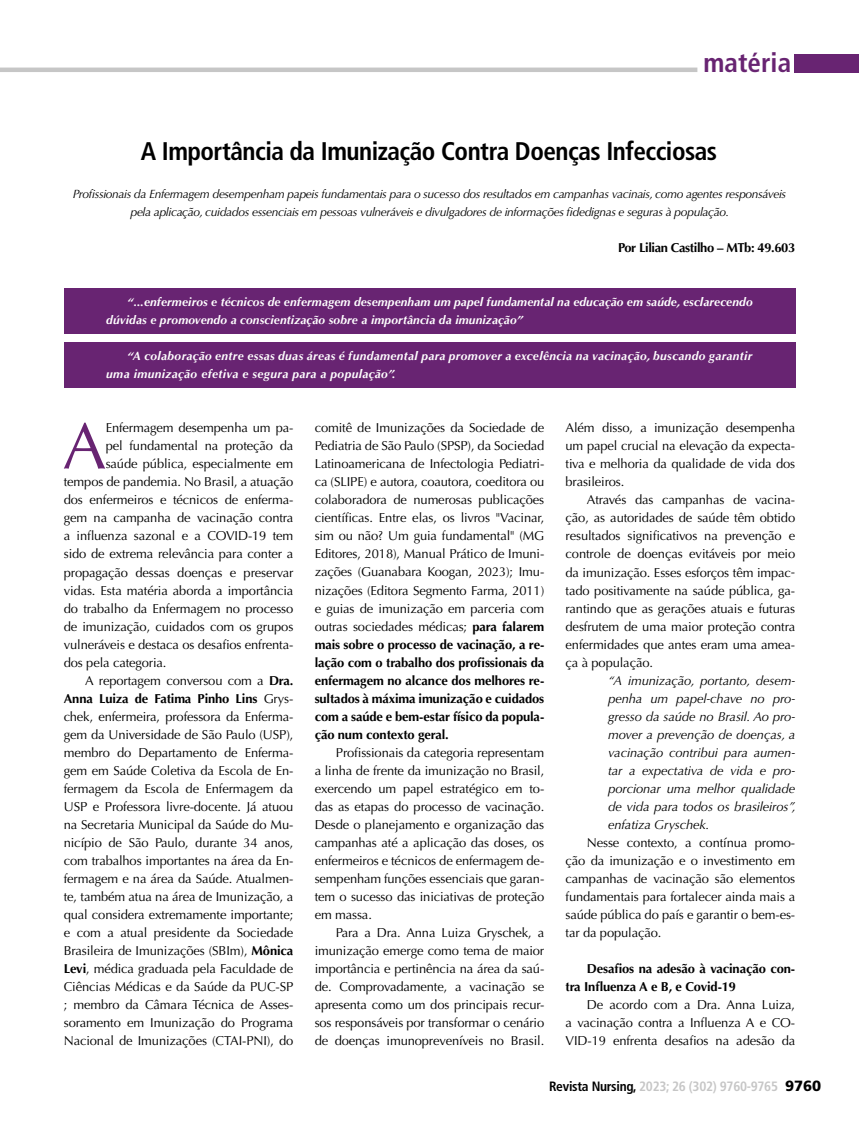
<style>
.page{position:relative;width:859px;height:1132px;background:#fff}
.page>*{position:absolute;margin:0;border:0;box-sizing:border-box;transform-origin:0 0}
.t1{font:65.55px "Optima LT Std";color:#682472}
.t2{font:700 condensed 27px "Frutiger LT Std";color:#682472}
.t3{font:700 condensed 25.5px "Frutiger LT Std";letter-spacing:-.02em;color:#000}
.t4{font:700 condensed 13.5px "Frutiger LT Std";letter-spacing:-.02em;color:#c6c6c6}
.t5{font:12.9px/18px "Optima LT Std";letter-spacing:-.01em;color:#000;text-align:justify}
.t6{font:italic 12.9px/18px "Optima LT Std";letter-spacing:-.01em;color:#000;text-align:justify}
.t7{font:700 12.9px/18px "Optima LT Std";letter-spacing:-.01em;color:#000}
.t8{font:700 12.9px "Optima LT Std";letter-spacing:-.03em;color:#000}
.t9{font:italic 12px/18px "Optima LT Std";letter-spacing:-.03em;color:#000;text-align:center}
.t10{font:italic 700 12px/18px "Optima LT Std";letter-spacing:.01em;color:#fff}
.t11{font:italic 700 12px/18px "Optima LT Std";letter-spacing:.03em;color:#fff}
.s1{font-weight:700}
.s2{font-weight:400}
.s3{color:#000}
.s4{font-weight:900;font-stretch:normal;font-size:14.85px;color:#000}
</style>
<div class="page">
<hr style="left:0;top:68px;width:697px;height:4px;background:#c6c6c6">
<div style="left:794px;top:54px;width:65px;height:18px;background:#682472"></div>
<div style="left:64px;top:288px;width:731px;height:45px;background:#682472"></div>
<div style="left:64px;top:342px;width:731px;height:45px;background:#682472"></div>
<h2 class="t2" style="left:704px;top:47px;width:89px">matéria</h2>
<h3 class="t3" style="left:141px;top:136px;width:578px">A Importância da Imunização Contra Doenças Infecciosas</h3>
<p class="t9" style="left:73px;top:185px;width:715px">Profissionais da Enfermagem desempenham papeis fundamentais para o sucesso dos resultados em campanhas vacinais, como agentes responsáveis pela aplicação, cuidados essenciais em pessoas vulneráveis e divulgadores de informações fidedignas e seguras à população.</p>
<p class="t8" style="left:618px;top:240px;width:179px">Por Lilian Castilho – MTb: 49.603</p>
<p class="t10" style="left:106px;top:293px;width:648px;text-indent:21px">“...enfermeiros e técnicos de enfermagem desempenham um papel fundamental na educação em saúde, esclarecendo dúvidas e promovendo a conscientização sobre a importância da imunização”</p>
<p class="t11" style="left:106px;top:347px;width:648px;text-indent:21px">“A colaboração entre essas duas áreas é fundamental para promover a excelência na vacinação, buscando garantir uma imunização efetiva e segura para a população”.</p>
<h1 class="t1" style="left:63px;top:408px;width:45px">A</h1>
<p class="t5" style="left:106px;top:419px;width:189px">Enfermagem desempenha um pa-</p>
<p class="t5" style="left:106px;top:437px;width:189px">pel fundamental na proteção da</p>
<p class="t5" style="left:106px;top:455px;width:189px">saúde pública, especialmente em</p>
<p class="t5" style="left:64px;top:473px;width:231px">tempos de pandemia. No Brasil, a atuação</p>
<p class="t5" style="left:64px;top:491px;width:231px">dos enfermeiros e técnicos de enferma-</p>
<p class="t5" style="left:64px;top:509px;width:231px">gem na campanha de vacinação contra</p>
<p class="t5" style="left:64px;top:527px;width:231px">a influenza sazonal e a COVID-19 tem</p>
<p class="t5" style="left:64px;top:545px;width:231px">sido de extrema relevância para conter a</p>
<p class="t5" style="left:64px;top:563px;width:231px">propagação dessas doenças e preservar</p>
<p class="t5" style="left:64px;top:581px;width:231px">vidas. Esta matéria aborda a importância</p>
<p class="t5" style="left:64px;top:599px;width:231px">do trabalho da Enfermagem no processo</p>
<p class="t5" style="left:64px;top:617px;width:231px">de imunização, cuidados com os grupos</p>
<p class="t5" style="left:64px;top:635px;width:231px">vulneráveis e destaca os desafios enfrenta-</p>
<p class="t5" style="left:64px;top:653px;width:104px">dos pela categoria.</p>
<p class="t5" style="left:85px;top:671px;width:210px">A reportagem conversou com a <span class="s1">Dra.</span></p>
<p class="t7" style="left:64px;top:689px;width:231px">Anna Luiza de Fatima Pinho Lins <span class="s2">Grys-</span></p>
<p class="t5" style="left:64px;top:707px;width:231px">chek, enfermeira, professora da Enferma-</p>
<p class="t5" style="left:64px;top:725px;width:231px">gem da Universidade de São Paulo (USP),</p>
<p class="t5" style="left:64px;top:743px;width:231px">membro do Departamento de Enferma-</p>
<p class="t5" style="left:64px;top:761px;width:231px">gem em Saúde Coletiva da Escola de En-</p>
<p class="t5" style="left:64px;top:779px;width:231px">fermagem da Escola de Enfermagem da</p>
<p class="t5" style="left:64px;top:797px;width:231px">USP e Professora livre-docente. Já atuou</p>
<p class="t5" style="left:64px;top:815px;width:231px">na Secretaria Municipal da Saúde do Mu-</p>
<p class="t5" style="left:64px;top:833px;width:231px">nicípio de São Paulo, durante 34 anos,</p>
<p class="t5" style="left:64px;top:851px;width:231px">com trabalhos importantes na área da En-</p>
<p class="t5" style="left:64px;top:869px;width:231px">fermagem e na área da Saúde. Atualmen-</p>
<p class="t5" style="left:64px;top:887px;width:231px">te, também atua na área de Imunização, a</p>
<p class="t5" style="left:64px;top:905px;width:231px">qual considera extremamente importante;</p>
<p class="t5" style="left:64px;top:923px;width:231px">e com a atual presidente da Sociedade</p>
<p class="t5" style="left:64px;top:941px;width:231px">Brasileira de Imunizações (SBIm), <span class="s1">Mônica</span></p>
<p class="t5" style="left:64px;top:959px;width:231px"><span class="s1">Levi</span>, médica graduada pela Faculdade de</p>
<p class="t5" style="left:64px;top:977px;width:231px">Ciências Médicas e da Saúde da PUC-SP</p>
<p class="t5" style="left:64px;top:995px;width:231px">; membro da Câmara Técnica de Asses-</p>
<p class="t5" style="left:64px;top:1013px;width:231px">soramento em Imunização do Programa</p>
<p class="t5" style="left:64px;top:1031px;width:231px">Nacional de Imunizações (CTAI-PNI), do</p>
<p class="t5" style="left:315px;top:419px;width:231px">comitê de Imunizações da Sociedade de Pediatria de São Paulo (SPSP), da Sociedad Latinoamericana de Infectologia Pediatri&shy;ca (SLIPE) e autora, coautora, coeditora ou colaboradora de numerosas publicações científicas. Entre elas, os livros "Vacinar, sim ou não? Um guia fundamental" (MG Editores, 2018), Manual Prático de Imuni&shy;zações (Guanabara Koogan, 2023); Imu&shy;nizações (Editora Segmento Farma, 2011) e guias de imunização em parceria com outras sociedades médicas; <span class="s1">para falarem mais sobre o processo de vacinação, a re&shy;lação com o trabalho dos profissionais da enfermagem no alcance dos melhores re&shy;sultados à máxima imunização e cuidados com a saúde e bem-estar físico da popula&shy;ção num contexto geral.</span></p>
<p class="t5" style="left:315px;top:743px;width:231px;text-indent:21px">Profissionais da categoria representam a linha de frente da imunização no Brasil, exercendo um papel estratégico em to&shy;das as etapas do processo de vacinação.<br>Desde o planejamento e organização das campanhas até a aplicação das doses, os enfermeiros e técnicos de enfermagem de&shy;sempenham funções essenciais que garan&shy;tem o sucesso das iniciativas de proteção em massa.</p>
<p class="t5" style="left:315px;top:923px;width:231px;text-indent:21px">Para a Dra. Anna Luiza Gryschek, a imunização emerge como tema de maior importância e pertinência na área da saú&shy;de. Comprovadamente, a vacinação se apresenta como um dos principais recur&shy;sos responsáveis por transformar o cenário de doenças imunopreveníveis no Brasil.</p>
<p class="t5" style="left:566px;top:419px;width:231px">Além disso, a imunização desempenha um papel crucial na elevação da expecta&shy;tiva e melhoria da qualidade de vida dos brasileiros.</p>
<p class="t5" style="left:566px;top:491px;width:231px;text-indent:21px">Através das campanhas de vacina&shy;ção, as autoridades de saúde têm obtido resultados significativos na prevenção e controle de doenças evitáveis por meio da imunização. Esses esforços têm impac&shy;tado positivamente na saúde pública, ga&shy;rantindo que as gerações atuais e futuras desfrutem de uma maior proteção contra enfermidades que antes eram uma amea&shy;ça à população.</p>
<p class="t6" style="left:608px;top:671px;width:189px">“A imunização, portanto, desem&shy;penha um papel-chave no pro&shy;gresso da saúde no Brasil. Ao pro&shy;mover a prevenção de doenças, a vacinação contribui para aumen&shy;tar a expectativa de vida e pro&shy;porcionar uma melhor qualidade de vida para todos os brasileiros”, enfatiza Gryschek.</p>
<p class="t5" style="left:566px;top:833px;width:231px;text-indent:21px">Nesse contexto, a contínua promo&shy;ção da imunização e o investimento em campanhas de vacinação são elementos fundamentais para fortalecer ainda mais a saúde pública do país e garantir o bem-es&shy;tar da população.</p>
<p class="t7" style="left:566px;top:959px;width:231px;text-indent:21px">Desafios na adesão à vacinação con&shy;tra Influenza A e B, e Covid-19</p>
<p class="t5" style="left:566px;top:995px;width:231px;text-indent:21px">De acordo com a Dra. Anna Luiza, a vacinação contra a Influenza A e CO-VID-19 enfrenta desafios na adesão da</p>
<p class="t4" style="left:549px;top:1077px;width:274px"><span class="s3">Revista Nursing,</span> 2023; 26 (302) 9760-9765 <span class="s4">9760</span></p>
</div>
